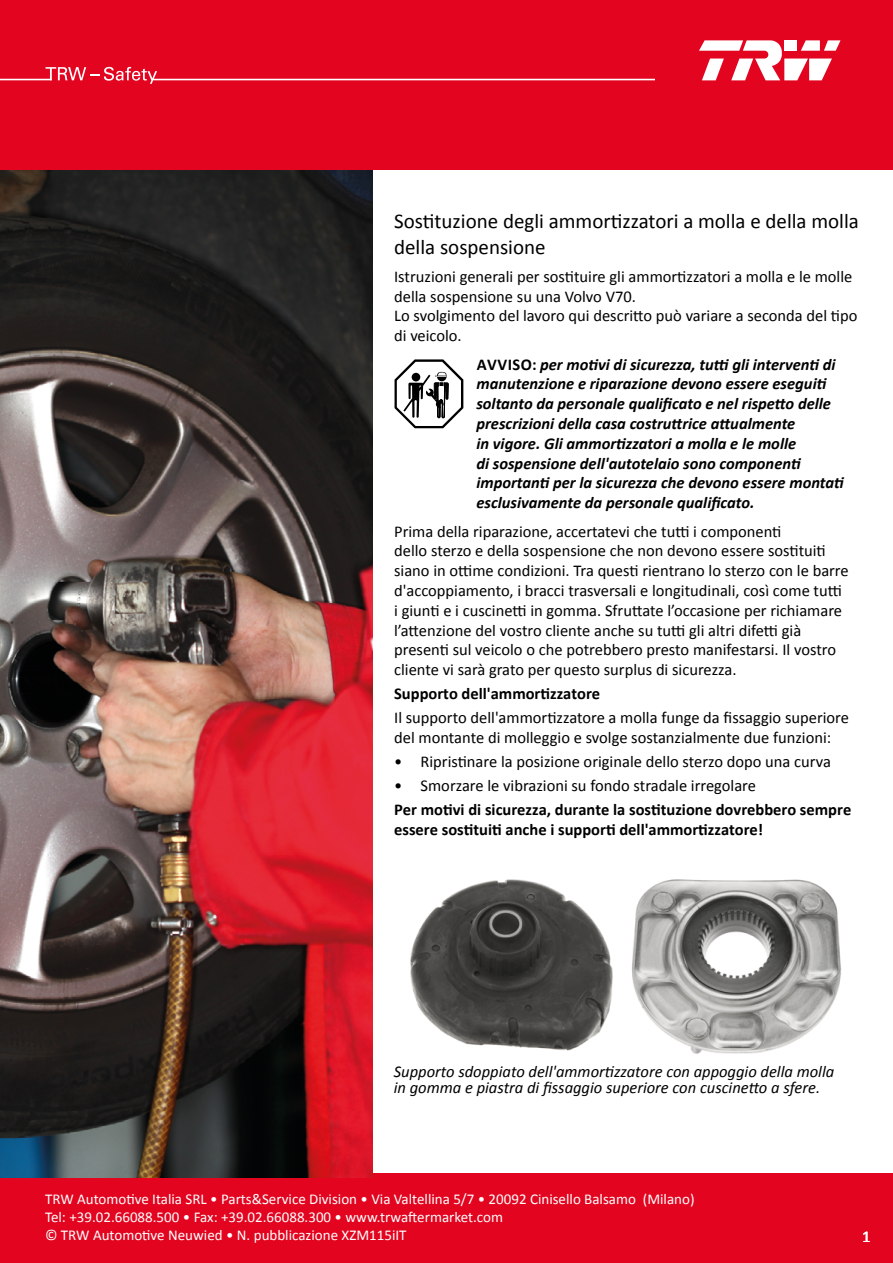
<style>
.page{position:relative;width:893px;height:1263px;background:#fff}
.page>*{position:absolute;margin:0;border:0;box-sizing:border-box;transform-origin:0 0}
.t1{font:21px/25.2px "Calibri";color:#000}
.t2{font:16.5px/19.8px "Calibri";color:#000}
.t3{font:italic 700 16.5px/19.8px "Calibri";color:#000}
.t4{font:700 16.5px/19.8px "Calibri";color:#000}
.t5{font:italic 16.5px/16.5px "Calibri";color:#000}
.t6{font:16.5px "Calibri";color:#fff}
.t7{font:15px/18px "Calibri";color:#fff}
.s1{font-style:normal}
</style>
<div class="page">
<div style="left:0;top:0;width:893px;height:170px;background:#e30520"></div>
<div style="left:0;top:1174px;width:893px;height:89px;background:#e30520"></div>
<svg style="left:46px;top:67px;width:111px;height:17px"></svg>
<hr style="left:0;top:79px;width:52px;height:1px;background:#fff">
<hr style="left:152px;top:79px;width:503px;height:1px;background:#fff">
<svg style="left:699px;top:40px;width:141px;height:40px"></svg>
<img style="left:0;top:170px;width:373px;height:1008px">
<img style="left:632px;top:879px;width:210px;height:175px">
<img style="left:410px;top:879px;width:203px;height:172px">
<svg style="left:395px;top:359px;width:68px;height:69px"></svg>
<p class="t1" style="left:394px;top:209px;width:466px">Sostituzione degli ammortizzatori a molla e della molla della sospensione</p>
<p class="t2" style="left:394px;top:267px;width:465px">Istruzioni generali per sostituire gli ammortizzatori a molla e le molle della sospensione su una Volvo V70.<br>Lo svolgimento del lavoro qui descritto può variare a seconda del tipo di veicolo.</p>
<p class="t3" style="left:476px;top:354px;width:369px"><span class="s1">AVVISO:</span> per motivi di sicurezza, tutti gli interventi di manutenzione e riparazione devono essere eseguiti soltanto da personale qualificato e nel rispetto delle prescrizioni della casa costruttrice attualmente<br>in vigore. Gli ammortizzatori a molla e le molle<br>di sospensione dell'autotelaio sono componenti importanti per la sicurezza che devono essere montati esclusivamente da personale qualificato.</p>
<p class="t2" style="left:394px;top:521px;width:456px">Prima della riparazione, accertatevi che tutti i componenti<br>dello sterzo e della sospensione che non devono essere sostituiti siano in ottime condizioni. Tra questi rientrano lo sterzo con le barre d'accoppiamento, i bracci trasversali e longitudinali, così come tutti i giunti e i cuscinetti in gomma. Sfruttate l’occasione per richiamare l’attenzione del vostro cliente anche su tutti gli altri difetti già presenti sul veicolo o che potrebbero presto manifestarsi. Il vostro cliente vi sarà grato per questo surplus di sicurezza.</p>
<p class="t4" style="left:394px;top:684px;width:207px">Supporto dell'ammortizzatore</p>
<p class="t2" style="left:394px;top:708px;width:456px">Il supporto dell'ammortizzatore a molla funge da fissaggio superiore del montante di molleggio e svolge sostanzialmente due funzioni:</p>
<p class="t2" style="left:394px;top:752px;width:438px">• Ripristinare la posizione originale dello sterzo dopo una curva</p>
<p class="t2" style="left:394px;top:776px;width:363px">• Smorzare le vibrazioni su fondo stradale irregolare</p>
<p class="t4" style="left:394px;top:800px;width:459px">Per motivi di sicurezza, durante la sostituzione dovrebbero sempre essere sostituiti anche i supporti dell'ammortizzatore!</p>
<p class="t5" style="left:394px;top:1062px;width:442px">Supporto sdoppiato dell'ammortizzatore con appoggio della molla in gomma e piastra di fissaggio superiore con cuscinetto a sfere.</p>
<p class="t7" style="left:45px;top:1190px;width:651px">TRW Automotive Italia SRL • Parts&amp;Service Division • Via Valtellina 5/7 • 20092 Cinisello Balsamo (Milano)<br>Tel: +39.02.66088.500 • Fax: +39.02.66088.300 • www.trwaftermarket.com<br>© TRW Automotive Neuwied • N. pubblicazione XZM115iIT</p>
<p class="t6" style="left:862px;top:1226px;width:10px">1</p>
</div>
